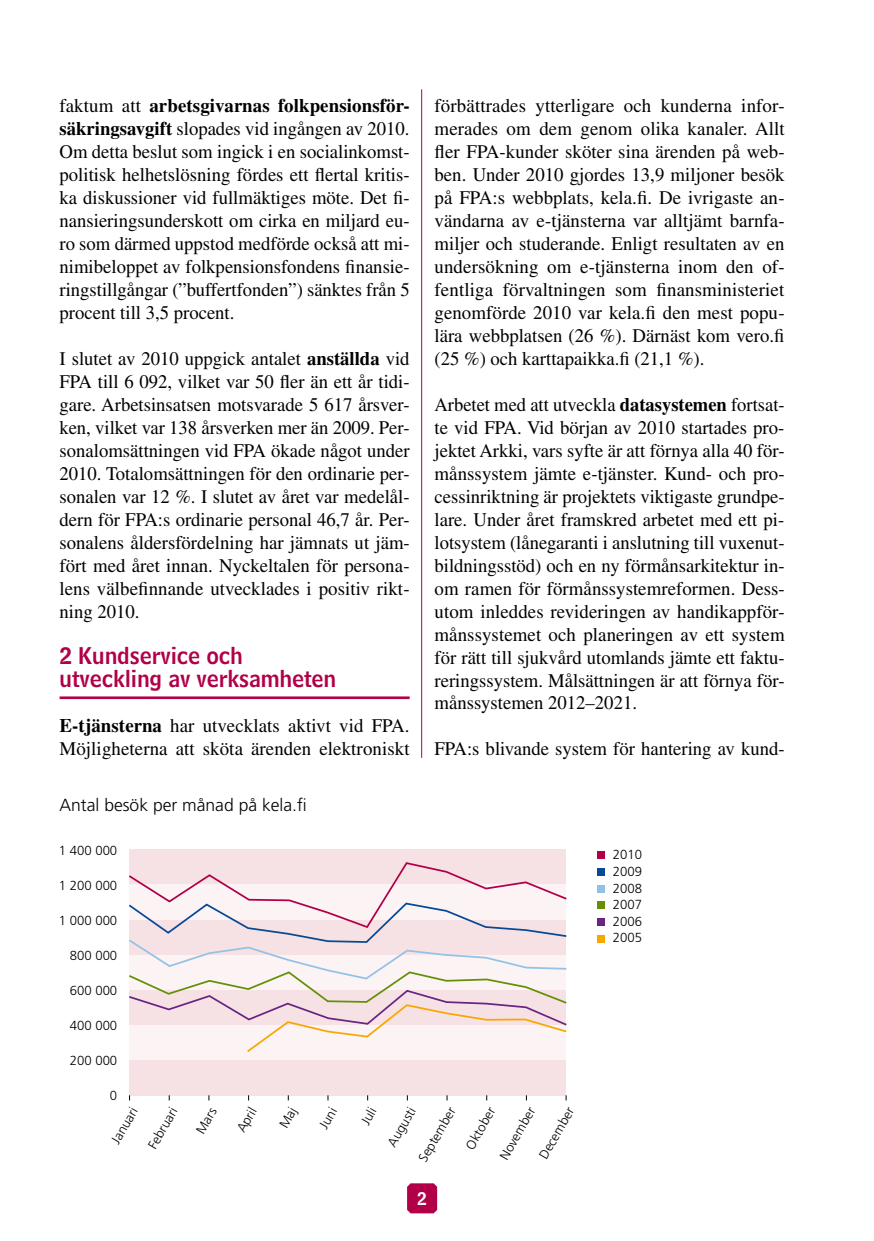
<style>
.page{position:relative;width:874px;height:1241px;background:#fff}
.page>*{position:absolute;margin:0;border:0;box-sizing:border-box;transform-origin:0 0}
.t1{font:22.75px/22.9px "Bell Centennial Name And Number";letter-spacing:-.005em;color:#b10048}
.t2{font:19.25px/22.9px "Times";color:#000;text-align:justify}
.t3{font:19.25px/22.9px "Times";color:#000;text-align:justify;scale:.96 1}
.t4{font:300 17.5px "Frutiger";color:#000}
.t5{font:17.5px "Bell Centennial Name And Number";color:#fff}
.t6{font:300 13.12px/16.6px "Frutiger";color:#000;text-align:justify}
.s1{font-weight:700}
</style>
<div class="page">
<hr style="left:421px;top:89px;width:1px;height:668px;background:#b10048">
<div style="left:129px;top:849px;width:437px;height:35px;background:#f6e2e4"></div>
<div style="left:129px;top:1024px;width:437px;height:36px;background:#fbf3f4"></div>
<div style="left:129px;top:1059px;width:437px;height:36px;background:#f6e2e4"></div>
<div style="left:597px;top:851px;width:8px;height:8px;background:#b10048"></div>
<div style="left:597px;top:867px;width:8px;height:8px;background:#074996"></div>
<div style="left:597px;top:884px;width:8px;height:8px;background:#93c2e7"></div>
<div style="left:597px;top:901px;width:8px;height:8px;background:#639006"></div>
<div style="left:597px;top:917px;width:8px;height:8px;background:#682583"></div>
<div style="left:597px;top:934px;width:8px;height:8px;background:#f9a700"></div>
<svg style="left:129px;top:862px;width:438px;height:190px"></svg>
<svg style="left:407px;top:1183px;width:30px;height:30px"></svg>
<hr style="left:60px;top:696px;width:349px;height:3px;background:#b10048">
<p class="t2" style="left:60px;top:94px;width:351px">faktum att <span class="s1">arbetsgivarnas folkpensionsför&shy;säkringsavgift</span> slopades vid ingången av 2010.<br>Om detta beslut som ingick i en socialinkomst&shy;politisk helhetslösning fördes ett flertal kritis&shy;ka diskussioner vid fullmäktiges möte. Det fi&shy;nansieringsunderskott om cirka en miljard eu&shy;ro som därmed uppstod medförde också att mi&shy;nimibeloppet av folkpensionsfondens finansie&shy;ringstillgångar (”buffertfonden”) sänktes från 5 procent till 3,5 procent.</p>
<p class="t2" style="left:60px;top:347px;width:351px">I slutet av 2010 uppgick antalet <span class="s1">anställda</span> vid FPA till 6 092, vilket var 50 fler än ett år tidi&shy;gare. Arbetsinsatsen motsvarade 5 617 årsver&shy;ken, vilket var 138 årsverken mer än 2009. Per&shy;sonalomsättningen vid FPA ökade något under 2010. Totalomsättningen för den ordinarie per&shy;sonalen var 12 %. I slutet av året var medelål&shy;dern för FPA:s ordinarie personal 46,7 år. Per&shy;sonalens åldersfördelning har jämnats ut jäm&shy;fört med året innan. Nyckeltalen för persona&shy;lens välbefinnande utvecklades i positiv rikt&shy;ning 2010.</p>
<p class="t1" style="left:60px;top:643px;width:278px">2 Kundservice och utveckling av verksamheten</p>
<p class="t2" style="left:60px;top:714px;width:351px"><span class="s1">E-tjänsterna</span> har utvecklats aktivt vid FPA.<br>Möjligheterna att sköta ärenden elektroniskt</p>
<p class="t4" style="left:60px;top:795px;width:249px">Antal besök per månad på kela.fi</p>
<p class="t6" style="left:59px;top:841px;width:60px">1 400 000</p>
<p class="t6" style="left:59px;top:876px;width:60px">1 200 000</p>
<p class="t6" style="left:59px;top:911px;width:60px">1 000 000</p>
<p class="t6" style="left:70px;top:946px;width:49px">800 000</p>
<p class="t6" style="left:70px;top:981px;width:49px">600 000</p>
<p class="t6" style="left:70px;top:1016px;width:49px">400 000</p>
<p class="t6" style="left:70px;top:1051px;width:49px">200 000</p>
<p class="t6" style="left:110px;top:1086px;width:9px">0</p>
<p class="t2" style="left:434px;top:94px;width:351px">förbättrades ytterligare och kunderna infor&shy;merades om dem genom olika kanaler. Allt fler FPA-kunder sköter sina ärenden på web&shy;ben. Under 2010 gjordes 13,9 miljoner besök på FPA:s webbplats, kela.fi. De ivrigaste an&shy;vändarna av e-tjänsterna var alltjämt barnfa&shy;miljer och studerande. Enligt resultaten av en undersökning om e-tjänsterna inom den of&shy;fentliga förvaltningen som finansministeriet genomförde 2010 var kela.fi den mest popu&shy;lära webbplatsen (26 %). Därnäst kom vero.fi (25 %) och karttapaikka.fi (21,1 %).</p>
<p class="t3" style="left:434px;top:393px;width:366px">Arbetet med att utveckla <span class="s1">datasystemen</span> fortsat&shy;te vid FPA. Vid början av 2010 startades pro&shy;jektet Arkki, vars syfte är att förnya alla 40 för&shy;månssystem jämte e-tjänster. Kund- och pro&shy;cessinriktning är projektets viktigaste grundpe&shy;lare. Under året framskred arbetet med ett pi&shy;lotsystem (lånegaranti i anslutning till vuxenut&shy;bildningsstöd) och en ny förmånsarkitektur in&shy;om ramen för förmånssystemreformen. Dess&shy;utom inleddes revideringen av handikappför&shy;månssystemet och planeringen av ett system för rätt till sjukvård utomlands jämte ett faktu&shy;reringssystem. Målsättningen är att förnya för&shy;månssystemen 2012–2021.</p>
<p class="t2" style="left:434px;top:737px;width:351px">FPA:s blivande system för hantering av kund-</p>
<p class="t6" style="left:612px;top:846px;width:31px">2010<br>2009<br>2008<br>2007<br>2006<br>2005</p>
<p class="t6" style="left:108px;top:1138px;width:41px;rotate:-60deg">Januari</p>
<p class="t6" style="left:144px;top:1143px;width:47px;rotate:-60deg">Februari</p>
<p class="t6" style="left:192px;top:1128px;width:29px;rotate:-60deg">Mars</p>
<p class="t6" style="left:233px;top:1126px;width:28px;rotate:-60deg">April</p>
<p class="t6" style="left:315px;top:1123px;width:23px;rotate:-60deg">Juni</p>
<p class="t6" style="left:357px;top:1119px;width:19px;rotate:-60deg">Juli</p>
<p class="t6" style="left:383px;top:1141px;width:45px;rotate:-60deg">Augusti</p>
<p class="t6" style="left:415px;top:1156px;width:62px;rotate:-60deg">September</p>
<p class="t6" style="left:462px;top:1143px;width:47px;rotate:-60deg">Oktober</p>
<p class="t6" style="left:496px;top:1154px;width:59px;rotate:-60deg">November</p>
<p class="t5" style="left:417px;top:1186px;width:11px">2</p>
<p class="t6" style="left:535px;top:1153px;width:58px;rotate:-60deg">December</p>
</div>
